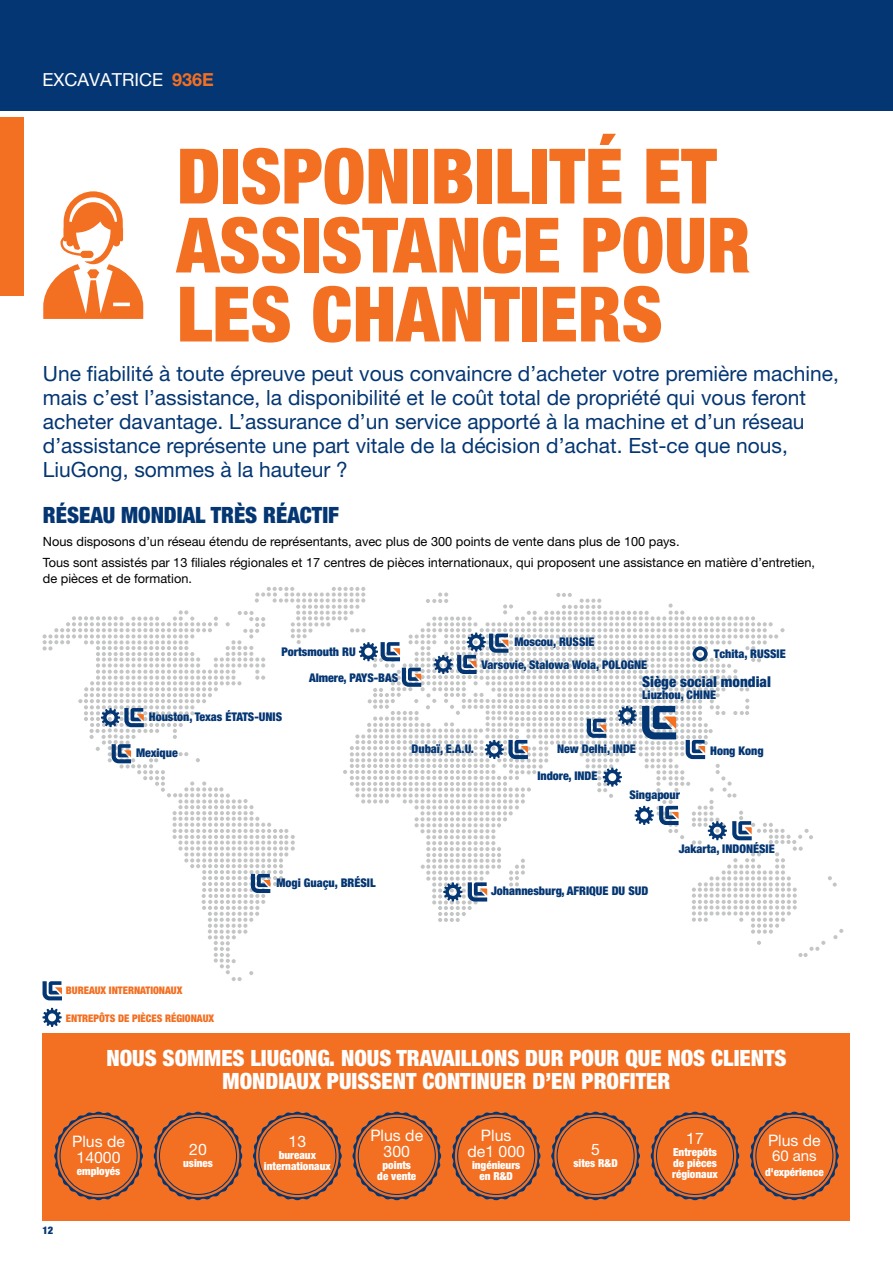
<style>
.page{position:relative;width:893px;height:1263px;background:#fff}
.page>*{position:absolute;margin:0;border:0;box-sizing:border-box;transform-origin:0 0}
.t1{font:900 condensed 76.5px/69px "Helvetica Neue LT Pro";color:#f36f21}
.t2{font:900 condensed 22.5px/22.5px "Helvetica Neue LT Pro";color:#fff;text-align:center}
.t3{font:900 condensed 22.5px "Helvetica Neue LT Pro";color:#043673}
.t4{font:21px/24px "Helvetica Neue LT Pro";color:#043673}
.t5{font:18px "Helvetica Neue LT Pro";color:#fff}
.t6{font:15.9px/15.9px "Helvetica Neue LT Pro";color:#fff;text-align:center}
.t7{font:900 condensed 15px "Helvetica Neue LT Pro";color:#043673}
.t8{font:15px "Helvetica Neue LT Pro";color:#fff}
.t9{font:12.75px/20.7px "Helvetica Neue LT Pro";color:#000}
.t10{font:900 condensed 12px "Helvetica Neue LT Pro";color:#043673}
.t11{font:900 condensed 11.1px/11.1px "Helvetica Neue LT Pro";color:#fff;text-align:center}
.t12{font:900 condensed 10.5px "Helvetica Neue LT Pro";color:#f36f21}
.t13{font:900 condensed 10.5px "Helvetica Neue LT Pro";color:#043673}
.s1{font-weight:700;color:#f36f21}
</style>
<div class="page">
<div style="left:0;top:0;width:893px;height:111px;background:#043673"></div>
<div style="left:0;top:117px;width:23px;height:179px;background:#f36f21"></div>
<svg style="left:43px;top:191px;width:100px;height:128px"></svg>
<svg style="left:43px;top:1008px;width:19px;height:19px"></svg>
<svg style="left:43px;top:587px;width:800px;height:413px"></svg>
<div style="left:43px;top:1033px;width:807px;height:187px;background:#f36f21"></div>
<svg style="left:54px;top:1111px;width:89px;height:89px"></svg>
<svg style="left:153px;top:1111px;width:89px;height:89px"></svg>
<svg style="left:253px;top:1111px;width:89px;height:89px"></svg>
<svg style="left:352px;top:1111px;width:89px;height:89px"></svg>
<svg style="left:452px;top:1111px;width:89px;height:89px"></svg>
<svg style="left:551px;top:1111px;width:89px;height:89px"></svg>
<svg style="left:650px;top:1111px;width:89px;height:89px"></svg>
<svg style="left:750px;top:1111px;width:89px;height:89px"></svg>
<p class="t5" style="left:43px;top:68px;width:173px">EXCAVATRICE <span class="s1">936E</span></p>
<h1 class="t1" style="left:177px;top:141px;width:575px">DISPONIBILITÉ ET<br>ASSISTANCE POUR<br>LES CHANTIERS</h1>
<p class="t4" style="left:43px;top:361px;width:797px">Une fiabilité à toute épreuve peut vous convaincre d’acheter votre première machine, mais c’est l’assistance, la disponibilité et le coût total de propriété qui vous feront acheter davantage. L’assurance d’un service apporté à la machine et d’un réseau d’assistance représente une part vitale de la décision d’achat. Est-ce que nous, LiuGong, sommes à la hauteur ?</p>
<p class="t3" style="left:43px;top:502px;width:298px">RÉSEAU MONDIAL TRÈS RÉACTIF</p>
<p class="t9" style="left:43px;top:531px;width:774px">Nous disposons d’un réseau étendu de représentants, avec plus de 300 points de vente dans plus de 100 pays.<br>Tous sont assistés par 13 filiales régionales et 17 centres de pièces internationaux, qui proposent une assistance en matière d’entretien,</p>
<p class="t9" style="left:43px;top:568px;width:151px">de pièces et de formation.</p>
<p class="t10" style="left:514px;top:635px;width:82px">Moscou, RUSSIE</p>
<p class="t10" style="left:281px;top:644px;width:76px">Portsmouth RU</p>
<p class="t10" style="left:714px;top:647px;width:73px">Tchita, RUSSIE</p>
<p class="t10" style="left:482px;top:657px;width:167px">Varsovie, Stalowa Wola, POLOGNE</p>
<p class="t10" style="left:309px;top:670px;width:91px">Almere, PAYS-BAS</p>
<p class="t7" style="left:642px;top:672px;width:130px">Siège social mondial</p>
<p class="t10" style="left:642px;top:688px;width:76px">Liuzhou, CHINE</p>
<p class="t10" style="left:149px;top:709px;width:135px">Houston, Texas ÉTATS-UNIS</p>
<p class="t10" style="left:136px;top:745px;width:43px">Mexique</p>
<p class="t12" style="left:66px;top:984px;width:118px">BUREAUX INTERNATIONAUX</p>
<p class="t12" style="left:66px;top:1011px;width:150px">ENTREPÔTS DE PIÈCES RÉGIONAUX</p>
<p class="t10" style="left:276px;top:875px;width:101px">Mogi Guaçu, BRÉSIL</p>
<p class="t10" style="left:412px;top:741px;width:64px">Dubaï, E.A.U.</p>
<p class="t10" style="left:557px;top:741px;width:80px">New Delhi, INDE</p>
<p class="t10" style="left:537px;top:769px;width:62px">Indore, INDE</p>
<p class="t10" style="left:629px;top:787px;width:52px">Singapour</p>
<p class="t10" style="left:710px;top:743px;width:55px">Hong Kong</p>
<p class="t10" style="left:491px;top:884px;width:159px">Johannesburg, AFRIQUE DU SUD</p>
<p class="t10" style="left:679px;top:841px;width:98px">Jakarta, INDONÉSIE</p>
<p class="t2" style="left:106px;top:1047px;width:682px">NOUS SOMMES LIUGONG. NOUS TRAVAILLONS DUR POUR QUE NOS CLIENTS<br>MONDIAUX PUISSENT CONTINUER D’EN PROFITER</p>
<p class="t13" style="left:43px;top:1224px;width:12px">12</p>
<p class="t6" style="left:72px;top:1133px;width:54px;text-align:left">Plus de<br>14000</p>
<p class="t11" style="left:77px;top:1165px;width:45px">employés</p>
<p class="t6" style="left:189px;top:1141px;width:19px">20</p>
<p class="t11" style="left:183px;top:1157px;width:31px">usines</p>
<p class="t6" style="left:289px;top:1133px;width:19px">13</p>
<p class="t11" style="left:264px;top:1149px;width:68px">bureaux internationaux</p>
<p class="t6" style="left:370px;top:1127px;width:54px">Plus de<br>300</p>
<p class="t11" style="left:377px;top:1159px;width:40px">points de vente</p>
<p class="t6" style="left:467px;top:1127px;width:59px">Plus de1 000</p>
<p class="t11" style="left:472px;top:1159px;width:50px">ingénieurs en R&amp;D</p>
<p class="t6" style="left:591px;top:1141px;width:10px">5</p>
<p class="t11" style="left:573px;top:1157px;width:46px">sites R&amp;D</p>
<p class="t6" style="left:686px;top:1130px;width:19px">17</p>
<p class="t11" style="left:672px;top:1146px;width:47px;text-align:justify">Entrepôts de pièces régionaux</p>
<p class="t6" style="left:768px;top:1132px;width:54px">Plus de</p>
<p class="t8" style="left:772px;top:1146px;width:46px">60 ans</p>
<p class="t11" style="left:765px;top:1166px;width:60px">d'expérience</p>
</div>
